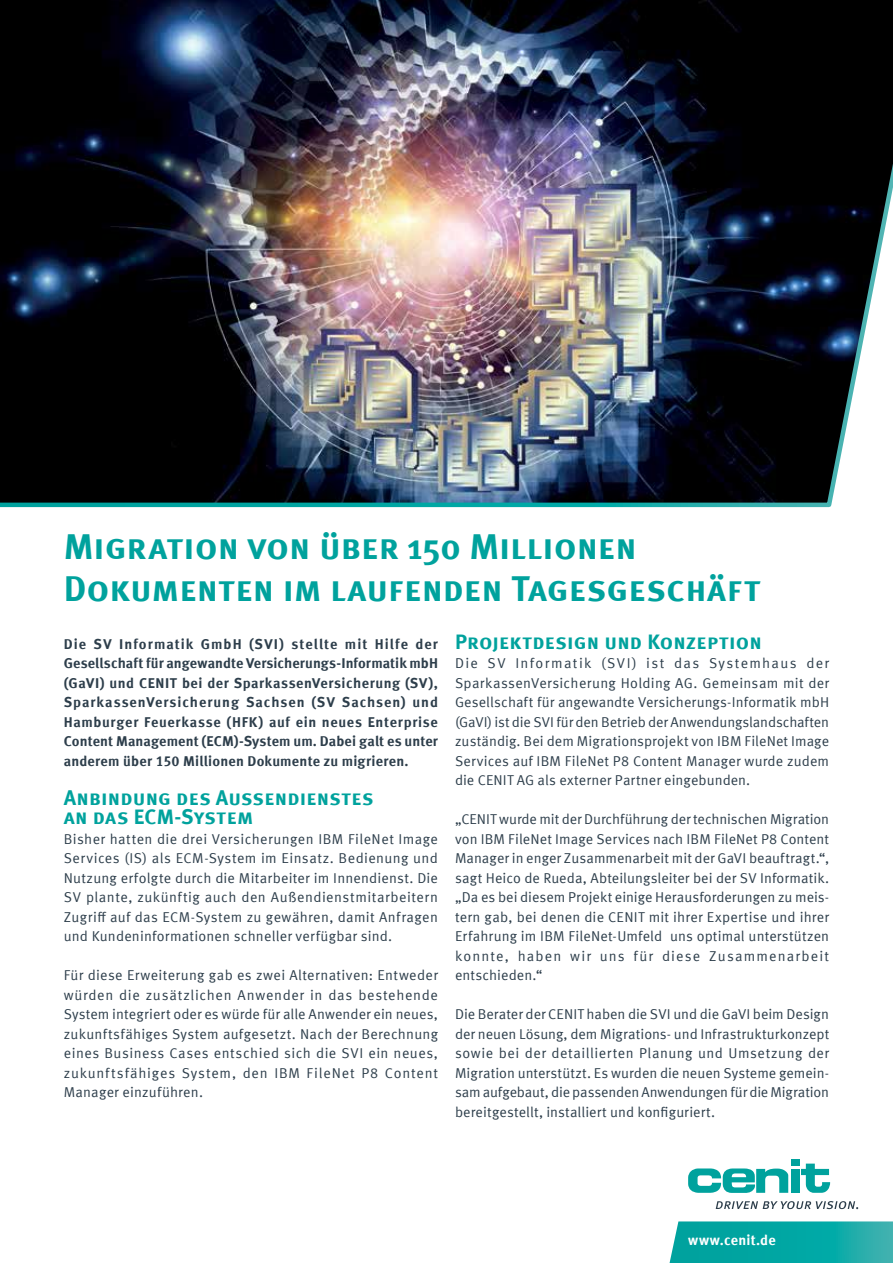
<style>
.page{position:relative;width:893px;height:1263px;background:#fff}
.page>*{position:absolute;margin:0;border:0;box-sizing:border-box;transform-origin:0 0}
.t1{font:700 36px/42px "Meta Sc Offc";color:#00a29d}
.t2{font:700 21px/19.5px "Meta Sc Offc";letter-spacing:.005em;color:#00a29d}
.t3{font:14.25px/19.5px "Meta Offc Norm";letter-spacing:.015em;color:#2d3e4b;text-align:justify}
.t4{font:700 14.25px/19.5px "Meta Offc";letter-spacing:.015em;color:#2d3e4b;text-align:justify}
.t5{font:700 14.25px "Meta Offc";letter-spacing:.015em;color:#fff}
</style>
<div class="page">
<img style="left:0;top:0;width:893px;height:508px">
<svg style="left:670px;top:1221px;width:223px;height:42px"></svg>
<div style="left:791px;top:1159px;width:9px;height:7px;background:#00a29d"></div>
<div style="left:791px;top:1169px;width:9px;height:24px;background:#00a29d"></div>
<svg style="left:688px;top:1168px;width:100px;height:25px"></svg>
<svg style="left:801px;top:1163px;width:29px;height:30px"></svg>
<svg style="left:716px;top:1201px;width:142px;height:8px"></svg>
<h1 class="t1" style="left:64px;top:527px;width:698px">Migration von über 150 Millionen<br>Dokumenten im laufenden Tagesgeschäft</h1>
<p class="t4" style="left:64px;top:635px;width:376px">Die SV Informatik GmbH (SVI) stellte mit Hilfe der Gesellschaft für angewandte Versicherungs-Informatik mbH (GaVI) und CENIT bei der SparkassenVersicherung (SV), SparkassenVersicherung Sachsen (SV Sachsen) und Hamburger Feuerkasse (HFK) auf ein neues Enterprise Content Management (ECM)-System um. Dabei galt es unter anderem über 150 Millionen Dokumente zu migrieren.</p>
<h2 class="t2" style="left:64px;top:788px;width:311px">Anbindung des Außendienstes an das ECM-System</h2>
<p class="t3" style="left:64px;top:829px;width:376px">Bisher hatten die drei Versicherungen IBM FileNet Image Services (IS) als ECM-System im Einsatz. Bedienung und Nutzung erfolgte durch die Mitarbeiter im Innendienst. Die SV plante, zukünftig auch den Außendienstmitarbeitern Zugriff auf das ECM-System zu gewähren, damit Anfragen und Kundeninformationen schneller verfügbar sind.</p>
<p class="t3" style="left:64px;top:966px;width:376px">Für diese Erweiterung gab es zwei Alternativen: Entweder würden die zusätzlichen Anwender in das bestehende System integriert oder es würde für alle Anwender ein neues, zukunftsfähiges System aufgesetzt. Nach der Berechnung eines Business Cases entschied sich die SVI ein neues, zukunftsfähiges System, den IBM FileNet P8 Content Manager einzuführen.</p>
<h2 class="t2" style="left:455px;top:632px;width:308px">Projektdesign und Konzeption</h2>
<p class="t3" style="left:455px;top:654px;width:376px">Die SV Informatik (SVI) ist das Systemhaus der SparkassenVersicherung Holding AG. Gemeinsam mit der Gesellschaft für angewandte Versicherungs-Informatik mbH (GaVI) ist die SVI für den Betrieb der Anwendungslandschaften zuständig. Bei dem Migrationsprojekt von IBM FileNet Image Services auf IBM FileNet P8 Content Manager wurde zudem die CENIT AG als externer Partner eingebunden.</p>
<p class="t3" style="left:455px;top:810px;width:376px">„CENIT wurde mit der Durchführung der technischen Migration von IBM FileNet Image Services nach IBM FileNet P8 Content Manager in enger Zusammenarbeit mit der GaVI beauftragt.“, sagt Heico de Rueda, Abteilungsleiter bei der SV Informatik. „Da es bei diesem Projekt einige Herausforderungen zu meis&shy;tern gab, bei denen die CENIT mit ihrer Expertise und ihrer Erfahrung im IBM FileNet-Umfeld uns optimal unterstützen konnte, haben wir uns für diese Zusammenarbeit entschieden.“</p>
<p class="t3" style="left:455px;top:1005px;width:376px">Die Berater der CENIT haben die SVI und die GaVI beim Design der neuen Lösung, dem Migrations- und Infrastrukturkonzept sowie bei der detaillierten Planung und Umsetzung der Migration unterstützt. Es wurden die neuen Systeme gemein&shy;sam aufgebaut, die passenden Anwendungen für die Migration bereitgestellt, installiert und konfiguriert.</p>
<p class="t5" style="left:688px;top:1232px;width:89px">www.cenit.de</p>
</div>
